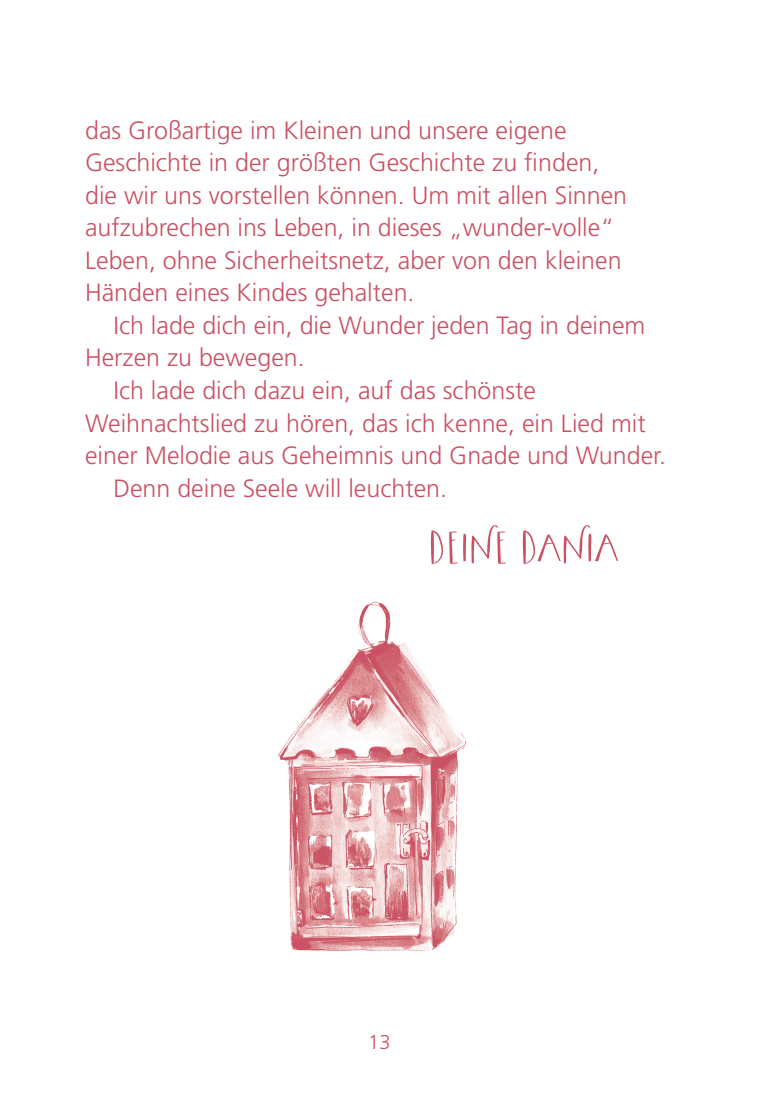
<style>
.page{position:relative;width:780px;height:1099px;background:#fff}
.page>*{position:absolute;margin:0;border:0;box-sizing:border-box;transform-origin:0 0}
.t1{font:65px "The Perfect Match Display";color:#ca5163}
.t2{font:300 25px/32.5px "Frutiger";color:#ca5163}
.t3{font:300 20px "Frutiger";color:#ca5163}
</style>
<div class="page">
<img style="left:278px;top:601px;width:189px;height:350px">
<p class="t2" style="left:85px;top:114px;width:543px">das Großartige im Kleinen und unsere eigene Geschichte in der größten Geschichte zu finden, die wir uns vorstellen können. Um mit allen Sinnen aufzubrechen ins Leben, in dieses „wunder-volle“ Leben, ohne Sicherheitsnetz, aber von den kleinen Händen eines Kindes gehalten.</p>
<p class="t2" style="left:113px;top:309px;width:533px">Ich lade dich ein, die Wunder jeden Tag in deinem</p>
<p class="t2" style="left:85px;top:342px;width:221px">Herzen zu bewegen.</p>
<p class="t2" style="left:113px;top:374px;width:424px">Ich lade dich dazu ein, auf das schönste</p>
<p class="t2" style="left:85px;top:407px;width:562px">Weihnachtslied zu hören, das ich kenne, ein Lied mit</p>
<p class="t2" style="left:85px;top:439px;width:582px">einer Melodie aus Geheimnis und Gnade und Wunder.</p>
<p class="t2" style="left:113px;top:472px;width:335px">Denn deine Seele will leuchten.</p>
<h1 class="t1" style="left:428px;top:516px;width:192px">Deine Dania</h1>
<p class="t3" style="left:368px;top:1031px;width:24px">13</p>
</div>
